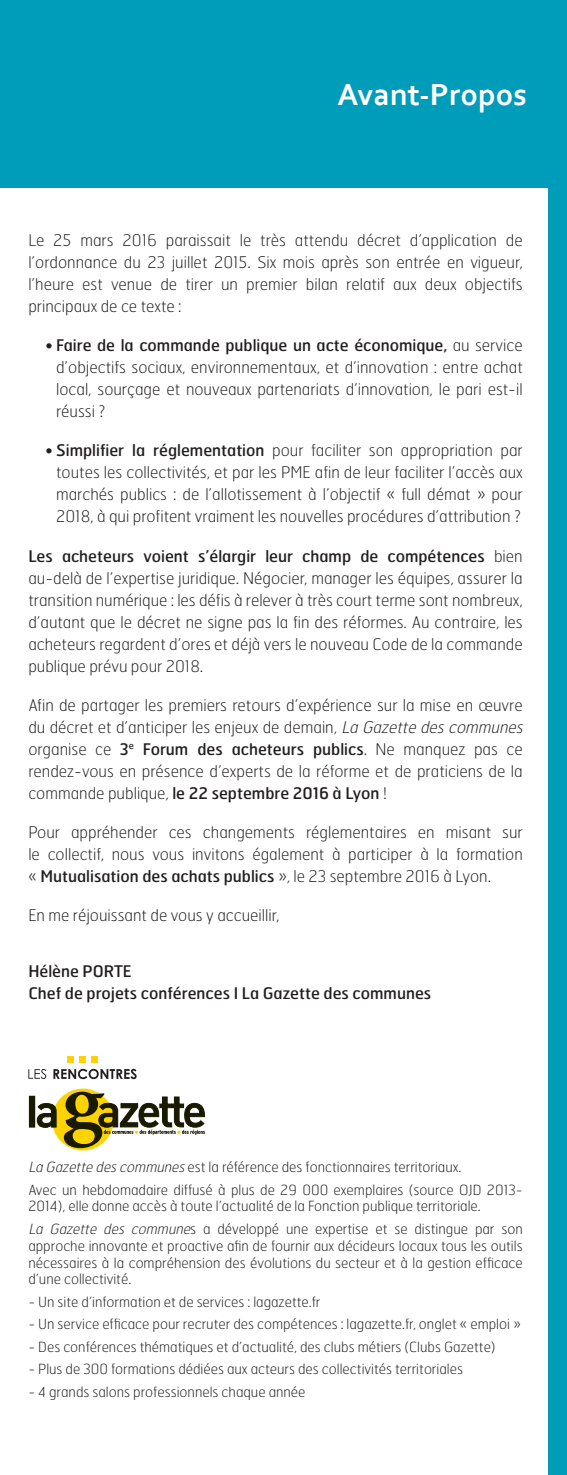
<style>
.page{position:relative;width:567px;height:1475px;background:#fff}
.page>*{position:absolute;margin:0;border:0;box-sizing:border-box;transform-origin:0 0}
.t1{font:700 32px "Corbel";color:#fff}
.t2{font:100 16px/22px "Hermes";color:#231f20;text-align:justify}
.t3{font:16px/22px "Hermes";color:#231f20}
.t4{font:100 14px/22.4px "Hermes";color:#231f20}
.s1{font-weight:400}
.s2{font-style:italic}
</style>
<div class="page">
<div style="left:548px;top:172px;width:19px;height:1302px;background:#009dba"></div>
<div style="left:0;top:0;width:567px;height:187px;background:#009dba"></div>
<svg style="left:28px;top:1069px;width:18px;height:9px"></svg>
<div style="left:52px;top:1088px;width:62px;height:62px;background:#fed304;border-radius:50%"></div>
<svg style="left:36px;top:1103px;width:21px;height:25px"></svg>
<div style="left:29px;top:1096px;width:6px;height:30px;background:#191a00"></div>
<div style="left:91px;top:1056px;width:7px;height:7px;background:#fed304"></div>
<div style="left:79px;top:1056px;width:7px;height:7px;background:#fed304"></div>
<div style="left:67px;top:1056px;width:7px;height:7px;background:#fed304"></div>
<svg style="left:53px;top:1068px;width:84px;height:10px"></svg>
<svg style="left:64px;top:1091px;width:141px;height:56px"></svg>
<h1 class="t1" style="left:337px;top:75px;width:191px">Avant-Propos</h1>
<p class="t2" style="left:28px;top:229px;width:496px">Le 25 mars 2016 paraissait le très attendu décret d’application de l’ordonnance du 23 juillet 2015. Six mois après son entrée en vigueur, l’heure est venue de tirer un premier bilan relatif aux deux objectifs principaux de ce texte :</p>
<p class="t2" style="left:56px;top:334px;width:468px;text-indent:-11px"><span class="s1">• Faire de la commande publique un acte économique,</span> au service d’objectifs sociaux, environnementaux, et d’innovation : entre achat local, sourçage et nouveaux partenariats d’innovation, le pari est-il réussi ?</p>
<p class="t2" style="left:56px;top:439px;width:468px;text-indent:-11px"><span class="s1">• Simplifier la réglementation</span> pour faciliter son appropriation par toutes les collectivités, et par les PME afin de leur faciliter l’accès aux marchés publics : de l’allotissement à l’objectif « full démat » pour 2018, à qui profitent vraiment les nouvelles procédures d’attribution ?</p>
<p class="t2" style="left:28px;top:544px;width:496px"><span class="s1">Les acheteurs voient s’élargir leur champ de compétences</span> bien au-delà de l’expertise juridique. Négocier, manager les équipes, assurer la transition numérique : les défis à relever à très court terme sont nombreux, d’autant que le décret ne signe pas la fin des réformes. Au contraire, les acheteurs regardent d’ores et déjà vers le nouveau Code de la commande publique prévu pour 2018.</p>
<p class="t2" style="left:28px;top:693px;width:500px;text-align:left">Afin de partager les premiers retours d’expérience sur la mise en œuvre du décret et d’anticiper les enjeux de demain, <span class="s2">La Gazette descommunes </span>organise ce <span class="s1">3</span><sup>e</sup> <span class="s1">Forum des acheteurs publics</span>. Ne manquez pas ce rendez-vous en présence d’experts de la réforme et de praticiens de la commande publique, <span class="s1">le 22 septembre 2016 à Lyon</span> !</p>
<p class="t2" style="left:28px;top:820px;width:496px">Pour appréhender ces changements réglementaires en misant sur le collectif, nous vous invitons également à participer à la formation « <span class="s1">Mutualisation des achats publics</span> », le 23 septembre 2016 à Lyon.</p>
<p class="t2" style="left:28px;top:903px;width:253px">En me réjouissant de vous y accueillir,</p>
<p class="t3" style="left:28px;top:959px;width:404px">Hélène PORTE<br>Chef de projets conférences I La Gazette des communes</p>
<p class="t4" style="left:28px;top:1155px;width:496px"><span class="s2">La Gazette descommunes</span>est la référence des fonctionnaires territoriaux.<br>Avec un hebdomadaire diffusé à plus de 29 000 exemplaires (source OJD 2013-</p>
<p class="t4" style="left:28px;top:1194px;width:496px">2014), elle donne accès à toute l’actualité de la Fonction publique territoriale.<br><span class="s2">La Gazette des commune</span>s a développé une expertise et se distingue par son</p>
<p class="t4" style="left:28px;top:1236px;width:496px;line-height:16.8px;text-align:justify">approche innovante et proactive afin de fournir aux décideurs locaux tous les outils nécessaires à la compréhension des évolutions du secteur et à la gestion efficace d’une collectivité.</p>
<p class="t4" style="left:28px;top:1289px;width:294px">- Un site d’information et de services : lagazette.fr</p>
<p class="t4" style="left:28px;top:1312px;width:494px">- Un service efficace pour recruter des compétences : lagazette.fr, onglet « emploi »</p>
<p class="t4" style="left:28px;top:1334px;width:469px">- Des conférences thématiques et d’actualité, des clubs métiers (Clubs Gazette)</p>
<p class="t4" style="left:28px;top:1357px;width:436px">- Plus de 300 formations dédiées aux acteurs des collectivités territoriales</p>
<p class="t4" style="left:28px;top:1379px;width:279px">- 4 grands salons professionnels chaque année</p>
</div>
